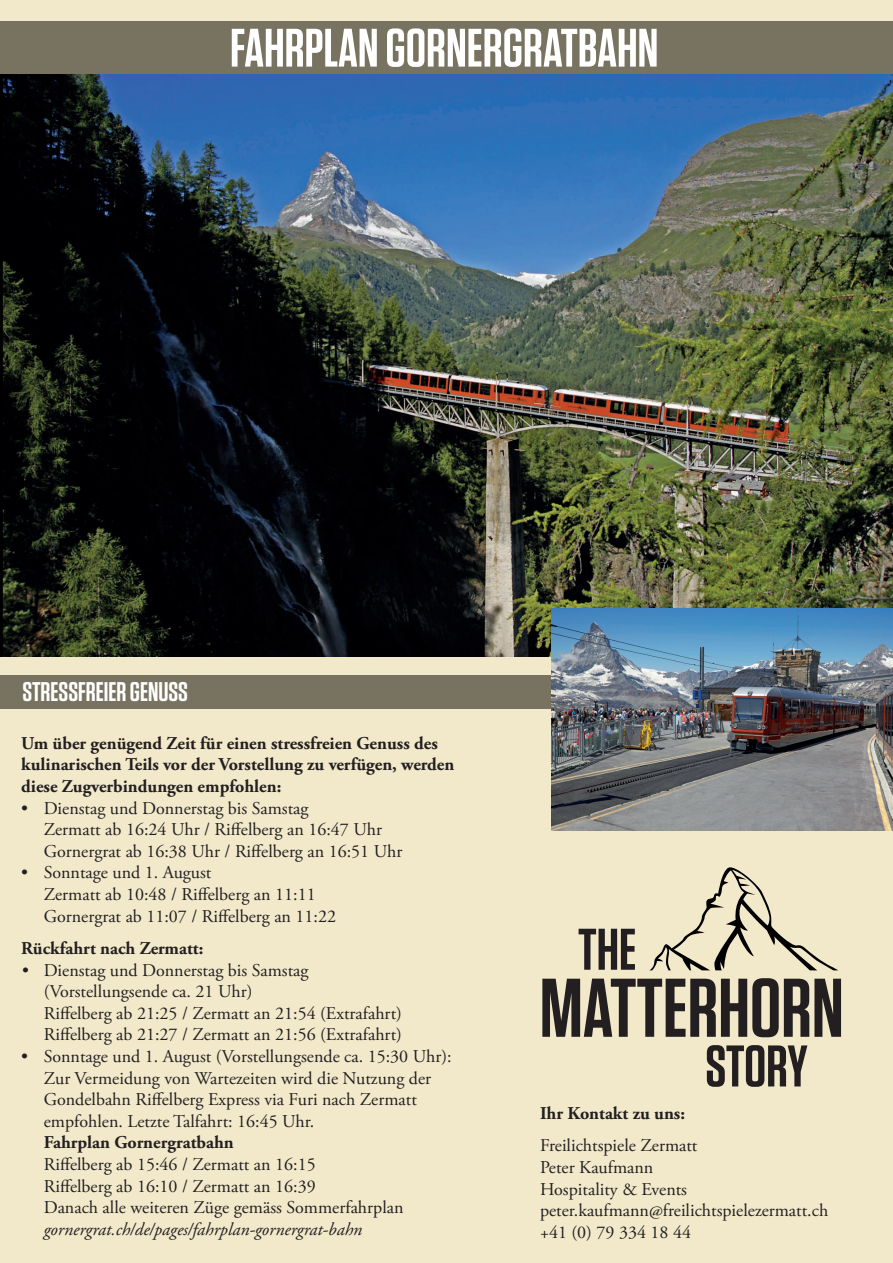
<style>
.page{position:relative;width:893px;height:1263px;background:#fff}
.page>*{position:absolute;margin:0;border:0;box-sizing:border-box;transform-origin:0 0}
.t1{font:600 54px "Tungsten";color:#fff}
.t2{font:600 27px "Tungsten";color:#fff}
.t3{font:18px/21.6px "Adobe Garamond Pro";color:#231f20}
.t4{font:700 18px/21.6px "Adobe Garamond Pro";color:#231f20}
.t5{font:italic 18px "Adobe Garamond Pro";color:#231f20}
.s1{font-style:italic}
</style>
<div class="page">
<div style="left:0;top:0;width:893px;height:1262px;background:#f2e9cb"></div>
<svg style="left:579px;top:929px;width:56px;height:41px"></svg>
<svg style="left:707px;top:1045px;width:100px;height:42px"></svg>
<svg style="left:542px;top:978px;width:299px;height:59px"></svg>
<svg style="left:650px;top:867px;width:188px;height:103px"></svg>
<div style="left:0;top:21px;width:893px;height:54px;background:#787360"></div>
<img style="left:0;top:75px;width:893px;height:581px">
<div style="left:0;top:675px;width:893px;height:34px;background:#787360"></div>
<img style="left:551px;top:608px;width:342px;height:223px">
<h1 class="t1" style="left:230px;top:19px;width:430px">FAHRPLAN GORNERGRATBAHN</h1>
<h2 class="t2" style="left:22px;top:678px;width:167px">STRESSFREIER GENUSS</h2>
<p class="t4" style="left:21px;top:732px;width:435px">Um über genügend Zeit für einen stressfreien Genuss des kulinarischen Teils vor der Vorstellung zu verfügen, werden diese Zugverbindungen empfohlen:</p>
<p class="t3" style="left:44px;top:798px;width:360px;text-indent:-22px">• Dienstag und Donnerstag bis Samstag<br>Zermatt ab 16:24 Uhr / Riffelberg an 16:47 Uhr<br>Gornergrat ab 16:38 Uhr / Riffelberg an 16:51 Uhr</p>
<p class="t3" style="left:44px;top:862px;width:294px;text-indent:-22px">• Sonntage und 1. August<br>Zermatt ab 10:48 / Riffelberg an 11:11<br>Gornergrat ab 11:07 / Riffelberg an 11:22</p>
<p class="t4" style="left:21px;top:938px;width:184px">Rückfahrt nach Zermatt:</p>
<p class="t3" style="left:44px;top:960px;width:360px;text-indent:-22px"><span class="s1">•</span> Dienstag und Donnerstag bis Samstag (Vorstellungsende ca. 21 Uhr)<br>Riffelberg ab 21:25 / Zermatt an 21:54 (Extrafahrt)<br>Riffelberg ab 21:27 / Zermatt an 21:56 (Extrafahrt)</p>
<p class="t3" style="left:44px;top:1046px;width:409px;text-indent:-22px">• Sonntage und 1. August (Vorstellungsende ca. 15:30 Uhr):<br>Zur Vermeidung von Wartezeiten wird die Nutzung der Gondelbahn Riffelberg Express via Furi nach Zermatt empfohlen. Letzte Talfahrt: 16:45 Uhr.</p>
<p class="t4" style="left:44px;top:1132px;width:192px">Fahrplan Gornergratbahn</p>
<p class="t3" style="left:44px;top:1154px;width:361px">Riffelberg ab 15:46 / Zermatt an 16:15<br>Riffelberg ab 16:10 / Zermatt an 16:39<br>Danach alle weiteren Züge gemäss Sommerfahrplan</p>
<p class="t5" style="left:44px;top:1218px;width:320px">gornergrat.ch/de/pages/fahrplan-gornergrat-bahn</p>
<p class="t4" style="left:540px;top:1103px;width:147px">Ihr Kontakt zu uns:</p>
<p class="t3" style="left:540px;top:1135px;width:290px">Freilichtspiele Zermatt<br>Peter Kaufmann<br>Hospitality &amp; Events peter.kaufmann@freilichtspielezermatt.ch +41 (0) 79 334 18 44</p>
</div>
